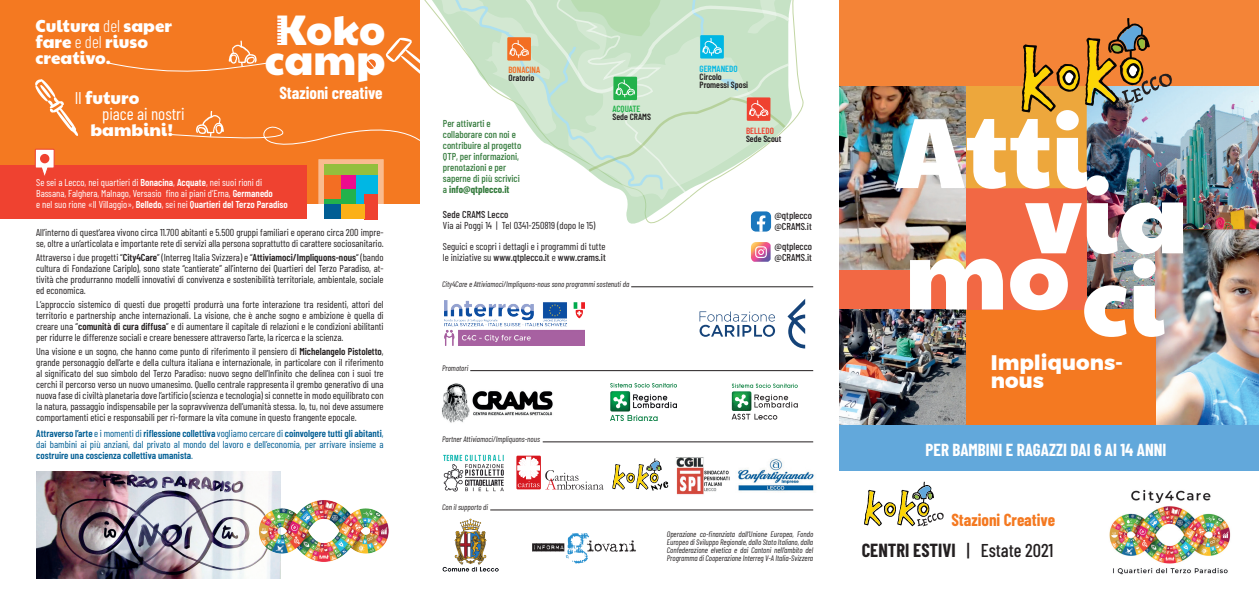
<style>
.page{position:relative;width:1259px;height:596px;background:#fff}
.page>*{position:absolute;margin:0;border:0;box-sizing:border-box;transform-origin:0 0}
.t1{font:100px "Paytone One";color:#fff}
.t2{font:41.8px "Paytone One";color:#fff}
.t3{font:800 21px "Montserrat";color:#fff}
.t4{font:700 18.5px "Barlow Condensed";color:#231f20}
.t5{font:17px "Paytone One";color:#fff}
.t6{font:700 17px "Barlow Condensed";color:#fff}
.t7{font:700 17px "Barlow Condensed";color:#f47921}
.t8{font:17px "Barlow Condensed";color:#fff}
.t9{font:10px/11px "Barlow Condensed";color:#231f20;text-align:justify}
.t10{font:10px/11px "Barlow Condensed";color:#015e94;text-align:justify}
.t11{font:10px "Barlow Condensed";color:#fff}
.t12{font:500 10px/11px "Barlow Condensed";color:#357b3d}
.t13{font:500 10px "Barlow Condensed";color:#231f20}
.t14{font:700 10px "Barlow Condensed";color:#357b3d}
.t15{font:600 9px "Barlow Condensed";color:#231f20}
.t16{font:600 9px "Barlow Condensed";color:#00b7e4}
.t17{font:600 9px "Barlow Condensed";color:#f36e23}
.t18{font:600 9px "Barlow Condensed";color:#ef4230}
.t19{font:600 9px "Barlow Condensed";letter-spacing:-.005em;color:#23b24b}
.t20{font:italic 8px/8px "Barlow Condensed";color:#231f20;text-align:justify}
.s1{font-family:"Barlow Condensed";font-weight:300}
.s2{font-family:"Barlow Condensed"}
.s3{font-weight:600}
.s4{font-weight:500}
.s5{font-weight:400}
</style>
<div class="page">
<svg style="left:626px;top:0;width:178px;height:223px"></svg>
<svg style="left:626px;top:192px;width:153px;height:7px"></svg>
<svg style="left:623px;top:192px;width:67px;height:5px"></svg>
<img style="left:1086px;top:85px;width:173px;height:224px">
<img style="left:1155px;top:229px;width:104px;height:196px">
<div style="left:966px;top:309px;width:189px;height:116px;background:#f47921"></div>
<div style="left:839px;top:178px;width:247px;height:131px;background:#f26844"></div>
<img style="left:839px;top:85px;width:127px;height:184px">
<img style="left:839px;top:309px;width:127px;height:116px">
<div style="left:839px;top:0;width:420px;height:85px;background:#f48437"></div>
<div style="left:0;top:0;width:420px;height:204px;background:#f47921"></div>
<div style="left:0;top:165px;width:306px;height:53px;background:#ef4230"></div>
<img style="left:36px;top:471px;width:244px;height:107px">
<img style="left:256px;top:497px;width:133px;height:68px">
<svg style="left:318px;top:192px;width:66px;height:28px"></svg>
<div style="left:356px;top:175px;width:22px;height:29px;background:#00b7e4"></div>
<div style="left:364px;top:194px;width:14px;height:25px;background:#ef4230"></div>
<div style="left:340px;top:204px;width:24px;height:15px;background:#fbb017"></div>
<div style="left:324px;top:187px;width:32px;height:17px;background:#23b24b"></div>
<div style="left:324px;top:175px;width:16px;height:24px;background:#f36e23"></div>
<div style="left:324px;top:204px;width:16px;height:15px;background:#015e94"></div>
<img style="left:442px;top:383px;width:111px;height:40px">
<hr style="left:631px;top:286px;width:182px;height:1px;background:#231f20">
<hr style="left:543px;top:441px;width:270px;height:1px;background:#231f20">
<img style="left:443px;top:454px;width:61px;height:38px">
<img style="left:610px;top:383px;width:66px;height:37px">
<hr style="left:470px;top:370px;width:343px;height:1px;background:#231f20">
<hr style="left:490px;top:509px;width:323px;height:1px;background:#231f20">
<svg style="left:731px;top:383px;width:67px;height:36px"></svg>
<img style="left:442px;top:518px;width:56px;height:53px">
<svg style="left:532px;top:533px;width:104px;height:30px"></svg>
<svg style="left:516px;top:455px;width:25px;height:34px"></svg>
<svg style="left:518px;top:456px;width:21px;height:31px"></svg>
<svg style="left:545px;top:470px;width:58px;height:19px"></svg>
<svg style="left:864px;top:481px;width:79px;height:45px"></svg>
<img style="left:444px;top:300px;width:141px;height:45px">
<svg style="left:699px;top:299px;width:106px;height:49px"></svg>
<img style="left:1109px;top:489px;width:122px;height:86px">
<img style="left:966px;top:18px;width:206px;height:170px">
<svg style="left:35px;top:79px;width:44px;height:140px"></svg>
<svg style="left:109px;top:0;width:680px;height:192px"></svg>
<img style="left:738px;top:458px;width:76px;height:33px">
<svg style="left:751px;top:211px;width:20px;height:20px"></svg>
<svg style="left:751px;top:242px;width:19px;height:19px"></svg>
<svg style="left:612px;top:458px;width:56px;height:32px"></svg>
<img style="left:676px;top:457px;width:54px;height:38px">
<div style="left:839px;top:425px;width:420px;height:45px;background:#62a8db"></div>
<p class="t5" style="left:35px;top:10px;width:138px">Cultura <span class="s1">del</span> saper</p>
<p class="t5" style="left:35px;top:26px;width:114px">fare <span class="s1">e del</span> riuso</p>
<p class="t5" style="left:35px;top:42px;width:77px">creativo.</p>
<p class="t5" style="left:75px;top:83px;width:66px"><span class="s2">Il</span> futuro</p>
<p class="t8" style="left:102px;top:102px;width:84px">piace ai nostri</p>
<p class="t5" style="left:90px;top:115px;width:84px">bambini!</p>
<p class="t2" style="left:275px;top:-8px;width:112px">Koko</p>
<p class="t2" style="left:265px;top:22px;width:122px">camp</p>
<p class="t6" style="left:279px;top:81px;width:105px">Stazioni creative</p>
<p class="t11" style="left:36px;top:175px;width:227px">Se sei a Lecco, nei quartieri di <span class="s3">Bonacina</span>, <span class="s3">Acquate</span>, nei suoi rioni di</p>
<p class="t11" style="left:36px;top:186px;width:238px">Bassana, Falghera, Malnago, Versasio fino ai piani d’Erna, <span class="s3">Germanedo</span></p>
<p class="t11" style="left:36px;top:197px;width:253px">e nel suo rione «Il Villaggio», <span class="s3">Belledo</span>, sei nei <span class="s3">Quartieri del Terzo Paradiso</span></p>
<p class="t9" style="left:36px;top:226px;width:349px">All’interno di quest’area vivono circa 11.700 abitanti e 5.500 gruppi familiari e operano circa 200 impre&shy;se, oltre a un’articolata e importante rete di servizi alla persona soprattutto di carattere sociosanitario.</p>
<p class="t9" style="left:36px;top:251px;width:349px">Attraverso i due progetti “<span class="s3">City4Care</span>” (Interreg Italia Svizzera) e “<span class="s3">Attiviamoci/Impliquons-nous</span>“ (bando cultura di Fondazione Cariplo), sono state “cantierate” all’interno dei Quartieri del Terzo Paradiso, at&shy;tività che produrranno modelli innovativi di convivenza e sostenibilità territoriale, ambientale, sociale ed economica.</p>
<p class="t9" style="left:36px;top:298px;width:349px">L’approccio sistemico di questi due progetti produrrà una forte interazione tra residenti, attori del territorio e partnership anche internazionali. La visione, che è anche sogno e ambizione è quella di creare una “<span class="s3">comunità di cura diffusa</span>” e di aumentare il capitale di relazioni e le condizioni abilitanti per ridurre le differenze sociali e creare benessere attraverso l’arte, la ricerca e la scienza.</p>
<p class="t9" style="left:36px;top:345px;width:349px">Una visione e un sogno, che hanno come punto di riferimento il pensiero di <span class="s3">Michelangelo Pistoletto</span>, grande personaggio dell’arte e della cultura italiana e internazionale, in particolare con il riferimento al significato del suo simbolo del Terzo Paradiso: nuovo segno dell’Infinito che delinea con i suoi tre cerchi il percorso verso un nuovo umanesimo. Quello centrale rappresenta il grembo generativo di una nuova fase di civiltà planetaria dove l’artificio (scienza e tecnologia) si connette in modo equilibrato con la natura, passaggio indispensabile per la sopravvivenza dell’umanità stessa. Io, tu, noi deve assumere comportamenti etici e responsabili per ri-formare la vita comune in questo frangente epocale.</p>
<p class="t10" style="left:36px;top:427px;width:349px"><span class="s3">Attraverso l’arte</span> e i momenti di <span class="s3">riflessione collettiva</span> vogliamo cercare di <span class="s3">coinvolgere tutti gli abitanti</span>, dai bambini ai più anziani, dal privato al mondo del lavoro e dell’economia, per arrivare insieme a <span class="s3">costruire una coscienza collettiva umanista</span>.</p>
<p class="t17" style="left:508px;top:63px;width:33px">BONACINA</p>
<p class="t15" style="left:508px;top:71px;width:27px">Oratorio</p>
<p class="t12" style="left:443px;top:117px;width:49px">Per attivarti e</p>
<p class="t12" style="left:443px;top:128px;width:74px">collaborare con noi e</p>
<p class="t12" style="left:443px;top:139px;width:80px">contribuire al progetto<br>QTP, per informazioni,</p>
<p class="t12" style="left:443px;top:161px;width:65px">prenotazioni e per</p>
<p class="t12" style="left:443px;top:172px;width:78px">saperne di più scrivici</p>
<p class="t14" style="left:443px;top:182px;width:68px"><span class="s4">a</span> info@qtplecco.it</p>
<p class="t13" style="left:443px;top:207px;width:67px">Sede CRAMS Lecco</p>
<p class="t9" style="left:443px;top:219px;width:154px">Via ai Poggi 14 | Tel 0341-250819 (dopo le 15)</p>
<p class="t19" style="left:612px;top:103px;width:29px">ACQUATE</p>
<p class="t15" style="left:612px;top:111px;width:40px">Sede CRAMS</p>
<p class="t9" style="left:443px;top:240px;width:164px">Seguici e scopri i dettagli e i programmi di tutte</p>
<p class="t13" style="left:443px;top:250px;width:164px"><span class="s5">le iniziative su</span> www.qtplecco.it <span class="s5">e</span> www.crams.it</p>
<p class="t20" style="left:442px;top:279px;width:189px">City4Care e Attiviamoci/Impliquons-nous sono programmi sostenuti da</p>
<p class="t16" style="left:699px;top:62px;width:40px">GERMANEDO</p>
<p class="t15" style="left:699px;top:70px;width:24px">Circolo</p>
<p class="t15" style="left:699px;top:78px;width:50px">Promessi Sposi</p>
<p class="t18" style="left:746px;top:124px;width:29px">BELLEDO</p>
<p class="t15" style="left:746px;top:132px;width:37px">Sede Scout</p>
<p class="t13" style="left:774px;top:208px;width:39px">@qtplecco</p>
<p class="t13" style="left:774px;top:219px;width:39px">@CRAMS.it</p>
<p class="t13" style="left:774px;top:239px;width:39px">@qtplecco</p>
<p class="t13" style="left:774px;top:250px;width:39px">@CRAMS.it</p>
<p class="t20" style="left:442px;top:363px;width:28px">Promotori</p>
<p class="t20" style="left:442px;top:434px;width:99px">Partner Attiviamoci/Impliquons-nous</p>
<p class="t20" style="left:442px;top:502px;width:48px">Con il supporto di</p>
<p class="t20" style="left:667px;top:529px;width:148px">Operazione co-finanziata dall’Unione Europea, Fondo Europeo di Sviluppo Regionale, dallo Stato Italiano, dalla Confederazione elvetica e dai Cantoni nell’ambito del Programma di Cooperazione Interreg V-A Italia-Svizzera</p>
<p class="t1" style="left:895px;top:61px;width:195px">Atti</p>
<p class="t1" style="left:1025px;top:126px;width:165px">via</p>
<p class="t1" style="left:905px;top:182px;width:167px">mo</p>
<p class="t1" style="left:1081px;top:209px;width:85px">ci</p>
<p class="t3" style="left:991px;top:345px;width:134px">Impliquons-</p>
<p class="t3" style="left:991px;top:363px;width:55px">nous</p>
<p class="t6" style="left:925px;top:437px;width:242px">PER BAMBINI E RAGAZZI DAI 6 AI 14 ANNI</p>
<p class="t7" style="left:951px;top:507px;width:105px">Stazioni Creative</p>
<p class="t4" style="left:861px;top:536px;width:193px">CENTRI ESTIVI <span class="s4">| Estate 2021</span></p>
</div>
